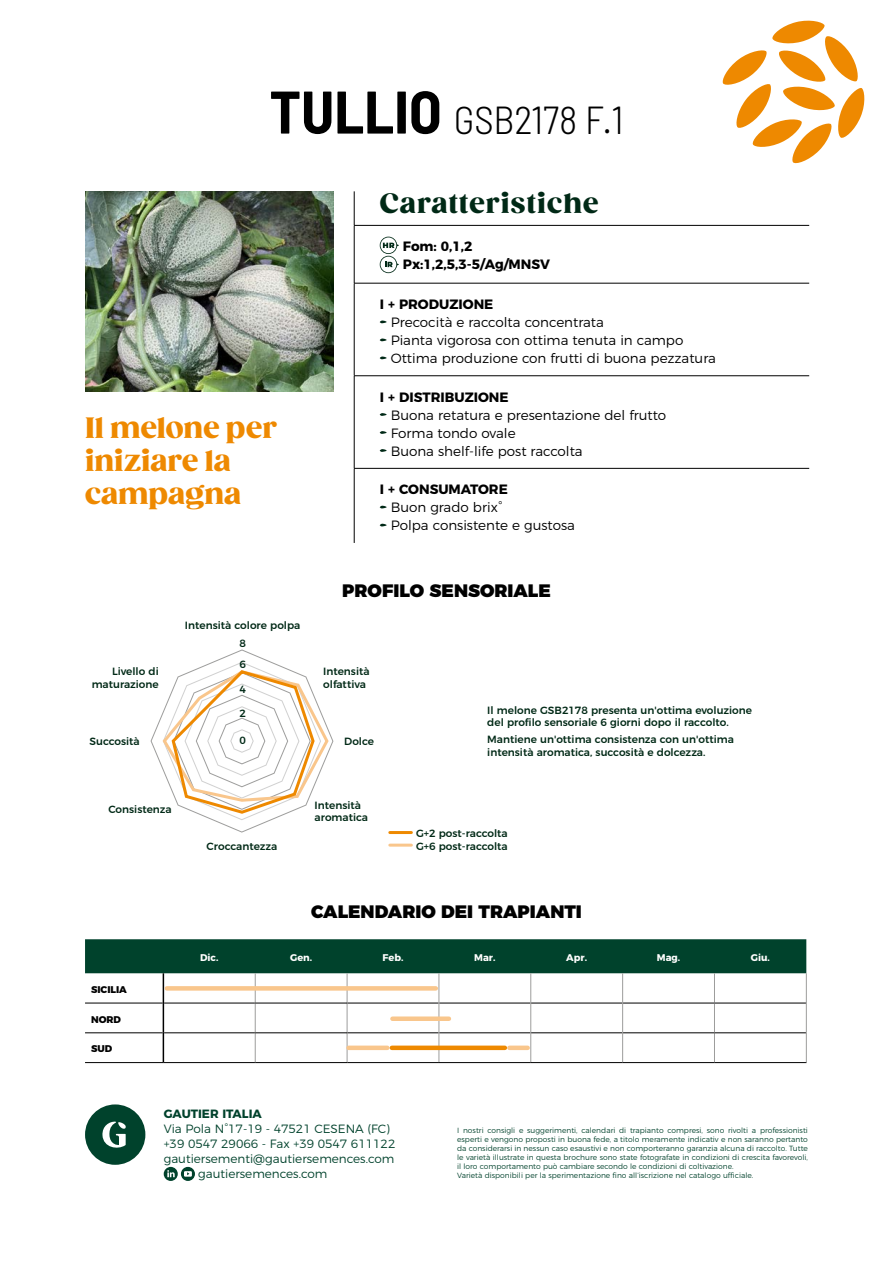
<style>
.page{position:relative;width:893px;height:1263px;background:#fff}
.page>*{position:absolute;margin:0;border:0;box-sizing:border-box;transform-origin:0 0}
.t1{font:300 semi-condensed 39px "Barlow";color:#000}
.t2{font:900 28.5px/33px "Gazpacho";color:#ee8900}
.t3{font:900 27px "Gazpacho";letter-spacing:.04em;color:#002916}
.t4{font:900 18px "Montserrat";color:#000}
.t5{font:300 13.5px/18px "Montserrat";color:#000}
.t6{font:700 13.5px/18px "Montserrat";color:#000}
.t7{font:300 12px "Montserrat";color:#00422c}
.t8{font:700 12px "Montserrat";color:#00422c}
.t9{font:500 10.5px/12.6px "Montserrat";color:#002916}
.t10{font:700 9.75px "Montserrat";color:#fff}
.t11{font:800 9.75px "Montserrat";color:#000}
.t12{font:300 7.5px/9px "Montserrat";color:#00422c}
.s1{font-weight:700;font-size:60px}
</style>
<div class="page">
<hr style="left:354px;top:191px;width:1px;height:34px;background:#000">
<hr style="left:354px;top:225px;width:455px;height:1px;background:#000">
<hr style="left:354px;top:226px;width:1px;height:57px;background:#000">
<hr style="left:354px;top:283px;width:455px;height:1px;background:#000">
<hr style="left:354px;top:283px;width:1px;height:93px;background:#000">
<hr style="left:354px;top:375px;width:455px;height:1px;background:#000">
<hr style="left:354px;top:376px;width:1px;height:92px;background:#000">
<hr style="left:354px;top:468px;width:455px;height:1px;background:#000">
<hr style="left:354px;top:468px;width:1px;height:75px;background:#000">
<svg style="left:380px;top:237px;width:19px;height:36px"></svg>
<svg style="left:380px;top:320px;width:7px;height:3px"></svg>
<svg style="left:380px;top:338px;width:7px;height:3px"></svg>
<svg style="left:380px;top:356px;width:7px;height:3px"></svg>
<svg style="left:380px;top:413px;width:7px;height:3px"></svg>
<svg style="left:380px;top:431px;width:7px;height:3px"></svg>
<svg style="left:380px;top:449px;width:7px;height:3px"></svg>
<svg style="left:380px;top:505px;width:7px;height:3px"></svg>
<svg style="left:380px;top:523px;width:7px;height:3px"></svg>
<svg style="left:164px;top:1167px;width:31px;height:14px"></svg>
<div style="left:85px;top:1104px;width:60px;height:61px;background:#00422c;border-radius:50%"></div>
<svg style="left:102px;top:1121px;width:24px;height:27px"></svg>
<svg style="left:722px;top:20px;width:143px;height:144px"></svg>
<img style="left:85px;top:191px;width:248px;height:200px">
<hr style="left:390px;top:831px;width:21px;height:3px;background:#ee8900">
<hr style="left:390px;top:844px;width:21px;height:3px;background:#f9c68c">
<div style="left:85px;top:939px;width:721px;height:34px;background:#00422c"></div>
<hr style="left:85px;top:1003px;width:78px;height:1px;background:#000">
<hr style="left:164px;top:1003px;width:91px;height:1px;background:#000">
<hr style="left:347px;top:1003px;width:92px;height:1px;background:#000">
<hr style="left:439px;top:1003px;width:92px;height:1px;background:#000">
<hr style="left:531px;top:1003px;width:91px;height:1px;background:#000">
<hr style="left:623px;top:1003px;width:91px;height:1px;background:#000">
<hr style="left:85px;top:1032px;width:78px;height:1px;background:#000">
<hr style="left:164px;top:1032px;width:91px;height:1px;background:#000">
<hr style="left:347px;top:1032px;width:92px;height:1px;background:#000">
<hr style="left:439px;top:1032px;width:92px;height:1px;background:#000">
<hr style="left:531px;top:1032px;width:91px;height:1px;background:#000">
<hr style="left:623px;top:1032px;width:91px;height:1px;background:#000">
<hr style="left:439px;top:973px;width:1px;height:30px;background:#9d9d9c">
<hr style="left:530px;top:973px;width:1px;height:30px;background:#9d9d9c">
<hr style="left:622px;top:973px;width:1px;height:30px;background:#9d9d9c">
<hr style="left:439px;top:1003px;width:1px;height:30px;background:#9d9d9c">
<hr style="left:530px;top:1003px;width:1px;height:30px;background:#9d9d9c">
<hr style="left:622px;top:1003px;width:1px;height:30px;background:#9d9d9c">
<svg style="left:439px;top:1033px;width:1px;height:29px"></svg>
<svg style="left:530px;top:1033px;width:1px;height:29px"></svg>
<svg style="left:622px;top:1033px;width:1px;height:29px"></svg>
<hr style="left:714px;top:973px;width:1px;height:30px;background:#9d9d9c">
<hr style="left:714px;top:1003px;width:1px;height:30px;background:#9d9d9c">
<svg style="left:714px;top:1033px;width:1px;height:29px"></svg>
<hr style="left:714px;top:1003px;width:92px;height:1px;background:#000">
<hr style="left:714px;top:1032px;width:92px;height:1px;background:#000">
<hr style="left:163px;top:973px;width:1px;height:30px;background:#000">
<hr style="left:163px;top:1003px;width:1px;height:30px;background:#000">
<svg style="left:163px;top:1033px;width:1px;height:29px"></svg>
<hr style="left:85px;top:1062px;width:78px;height:1px;background:#000">
<hr style="left:163px;top:1062px;width:92px;height:1px;background:#000">
<hr style="left:347px;top:1062px;width:92px;height:1px;background:#000">
<hr style="left:439px;top:1062px;width:92px;height:1px;background:#000">
<hr style="left:531px;top:1062px;width:92px;height:1px;background:#000">
<hr style="left:623px;top:1062px;width:91px;height:1px;background:#000">
<hr style="left:714px;top:1062px;width:92px;height:1px;background:#000">
<hr style="left:806px;top:973px;width:1px;height:30px;background:#9d9d9c">
<hr style="left:806px;top:1003px;width:1px;height:30px;background:#9d9d9c">
<svg style="left:806px;top:1033px;width:1px;height:29px"></svg>
<hr style="left:255px;top:973px;width:1px;height:30px;background:#9d9d9c">
<hr style="left:255px;top:1003px;width:1px;height:30px;background:#9d9d9c">
<svg style="left:255px;top:1033px;width:1px;height:29px"></svg>
<hr style="left:347px;top:973px;width:1px;height:30px;background:#9d9d9c">
<hr style="left:347px;top:1003px;width:1px;height:30px;background:#9d9d9c">
<svg style="left:347px;top:1033px;width:1px;height:29px"></svg>
<hr style="left:255px;top:1003px;width:92px;height:1px;background:#000">
<hr style="left:255px;top:1032px;width:92px;height:1px;background:#000">
<hr style="left:255px;top:1062px;width:92px;height:1px;background:#000">
<div style="left:509px;top:1045px;width:19px;height:5px;background:#f9c68c"></div>
<div style="left:349px;top:1045px;width:38px;height:5px;background:#f9c68c"></div>
<div style="left:392px;top:1016px;width:57px;height:5px;background:#f9c68c"></div>
<div style="left:392px;top:1045px;width:113px;height:5px;background:#ee8900"></div>
<div style="left:167px;top:986px;width:269px;height:5px;background:#f9c68c"></div>
<svg style="left:151px;top:650px;width:182px;height:182px"></svg>
<h1 class="t1" style="left:269px;top:92px;width:355px"><span class="s1">TULLIO</span> GSB2178 F.1</h1>
<h2 class="t2" style="left:85px;top:412px;width:194px">Il melone per iniziare la campagna</h2>
<h3 class="t9" style="left:185px;top:618px;width:117px">Intensità colore polpa</h3>
<h3 class="t9" style="left:92px;top:664px;width:69px;text-align:right">Livello di maturazione</h3>
<h3 class="t9" style="left:239px;top:636px;width:8px">8</h3>
<h3 class="t9" style="left:239px;top:657px;width:8px">6</h3>
<h3 class="t9" style="left:239px;top:682px;width:8px">4</h3>
<h3 class="t3" style="left:380px;top:187px;width:220px">Caratteristiche</h3>
<h3 class="t6" style="left:403px;top:236px;width:149px">Fom: 0,1,2<br>Px:1,2,5,3-5/Ag/MNSV</h3>
<h3 class="t6" style="left:380px;top:294px;width:115px">I + PRODUZIONE</h3>
<h3 class="t5" style="left:391px;top:312px;width:327px">Precocità e raccolta concentrata<br>Pianta vigorosa con ottima tenuta in campo<br>Ottima produzione con frutti di buona pezzatura</h3>
<h3 class="t6" style="left:380px;top:387px;width:130px">I + DISTRIBUZIONE</h3>
<h3 class="t5" style="left:391px;top:405px;width:277px">Buona retatura e presentazione del frutto<br>Forma tondo ovale<br>Buona shelf-life post raccolta</h3>
<h3 class="t6" style="left:380px;top:479px;width:130px">I + CONSUMATORE</h3>
<h3 class="t5" style="left:391px;top:497px;width:186px">Buon grado brix°<br>Polpa consistente e gustosa</h3>
<h3 class="t4" style="left:342px;top:576px;width:210px">PROFILO SENSORIALE</h3>
<h3 class="t9" style="left:323px;top:664px;width:48px">Intensità olfattiva</h3>
<h3 class="t9" style="left:239px;top:706px;width:8px">2</h3>
<h3 class="t9" style="left:90px;top:734px;width:52px">Succosità</h3>
<h3 class="t9" style="left:239px;top:733px;width:8px">0</h3>
<h3 class="t9" style="left:344px;top:734px;width:31px">Dolce</h3>
<h3 class="t9" style="left:108px;top:802px;width:65px">Consistenza</h3>
<h3 class="t9" style="left:315px;top:798px;width:55px">Intensità aromatica</h3>
<h3 class="t9" style="left:207px;top:839px;width:72px">Croccantezza</h3>
<h3 class="t9" style="left:487px;top:703px;width:266px">Il melone GSB2178 presenta un'ottima evoluzione del profilo sensoriale 6 giorni dopo il raccolto.</h3>
<h3 class="t9" style="left:487px;top:732px;width:248px">Mantiene un'ottima consistenza con un'ottima intensità aromatica, succosità e dolcezza.</h3>
<h3 class="t9" style="left:416px;top:826px;width:93px">G+2 post-raccolta<br>G+6 post-raccolta</h3>
<h3 class="t4" style="left:311px;top:896px;width:272px">CALENDARIO DEI TRAPIANTI</h3>
<h3 class="t11" style="left:91px;top:981px;width:37px">SICILIA</h3>
<h3 class="t11" style="left:91px;top:1011px;width:31px">NORD</h3>
<h3 class="t11" style="left:91px;top:1041px;width:23px">SUD</h3>
<h3 class="t10" style="left:200px;top:949px;width:20px">Dic.</h3>
<h3 class="t10" style="left:290px;top:949px;width:24px">Gen.</h3>
<h3 class="t10" style="left:383px;top:949px;width:22px">Feb.</h3>
<h3 class="t10" style="left:474px;top:949px;width:23px">Mar.</h3>
<h3 class="t10" style="left:566px;top:949px;width:22px">Apr.</h3>
<h3 class="t10" style="left:657px;top:949px;width:25px">Mag.</h3>
<h3 class="t10" style="left:751px;top:949px;width:21px">Giu.</h3>
<h3 class="t8" style="left:164px;top:1104px;width:100px">GAUTIER ITALIA</h3>
<h3 class="t7" style="left:164px;top:1119px;width:228px">Via Pola N°17-19 - 47521 CESENA (FC)</h3>
<h3 class="t7" style="left:164px;top:1134px;width:233px">+39 0547 29066 - Fax +39 0547 611122</h3>
<h3 class="t7" style="left:164px;top:1149px;width:232px">gautiersementi@gautiersemences.com</h3>
<h3 class="t7" style="left:198px;top:1164px;width:131px">gautiersemences.com</h3>
<p class="t12" style="left:457px;top:1125px;width:352px">I nostri consigli e suggerimenti, calendari di trapianto compresi, sono rivolti a professionisti esperti e vengono proposti in buona fede, a titolo meramente indicativ e non saranno pertanto da considerarsi in nessun caso esaustivi e non comporteranno garanzia alcuna di raccolto. Tutte le varietà illustrate in questa brochure sono state fotografate in condizioni di crescita favorevoli, il loro comportamento può cambiare secondo le condizioni di coltivazione.<br>Varietà disponibili per la sperimentazione fino all’iscrizione nel catalogo ufficiale.</p>
</div>
